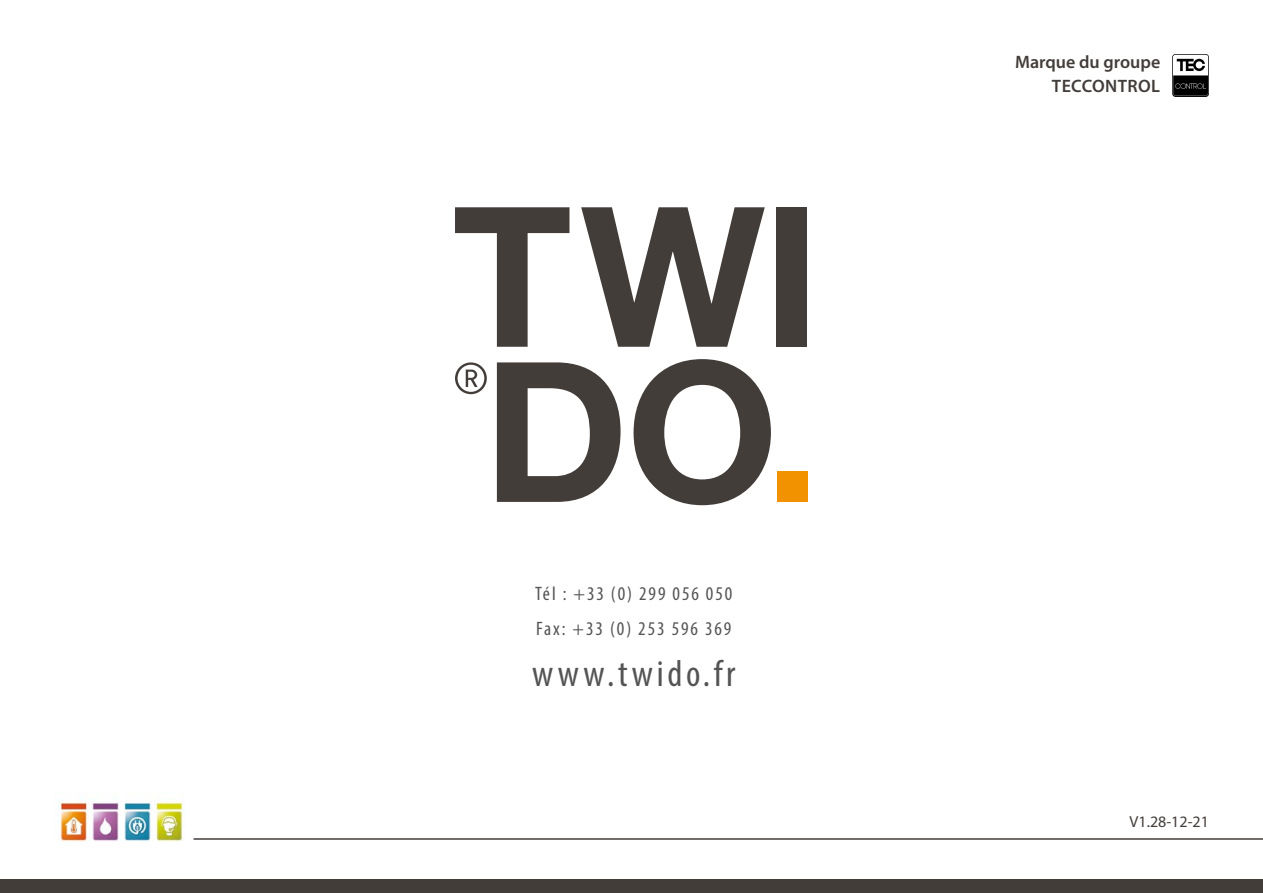
<style>
.page{position:relative;width:1263px;height:893px;background:#fff}
.page>*{position:absolute;margin:0;border:0;box-sizing:border-box;transform-origin:0 0}
.t1{font:condensed 37.5px "Myriad Pro";letter-spacing:.1em;color:#555454}
.t2{font:condensed 19.5px/34.5px "Myriad Pro";letter-spacing:.1em;color:#555454}
.t3{font:600 18px/24.8px "Myriad Pro";color:#433d3a;text-align:right}
.t4{font:15.9px "Myriad Pro";color:#433d3a}
</style>
<div class="page">
<svg style="left:455px;top:207px;width:114px;height:140px"></svg>
<svg style="left:581px;top:207px;width:184px;height:140px"></svg>
<div style="left:776px;top:207px;width:31px;height:140px;background:#433d3a"></div>
<svg style="left:497px;top:362px;width:123px;height:140px"></svg>
<svg style="left:633px;top:359px;width:138px;height:146px"></svg>
<div style="left:777px;top:471px;width:31px;height:31px;background:#f39200"></div>
<svg style="left:455px;top:362px;width:32px;height:32px"></svg>
<hr style="left:194px;top:838px;width:1069px;height:2px;background:#433d3a">
<div style="left:0;top:879px;width:1263px;height:14px;background:#433d3a"></div>
<img style="left:58px;top:797px;width:126px;height:44px">
<svg style="left:1172px;top:54px;width:37px;height:43px"></svg>
<p class="t2" style="left:535px;top:576px;width:199px">Tél : +33 (0) 299 056 050<br>Fax: +33 (0) 253 596 369</p>
<h1 class="t1" style="left:532px;top:651px;width:205px">www.twido.fr</h1>
<p class="t3" style="left:1015px;top:49px;width:147px">Marque du groupe<br>TECCONTROL</p>
<p class="t4" style="left:1129px;top:812px;width:81px">V1.28-12-21</p>
</div>
